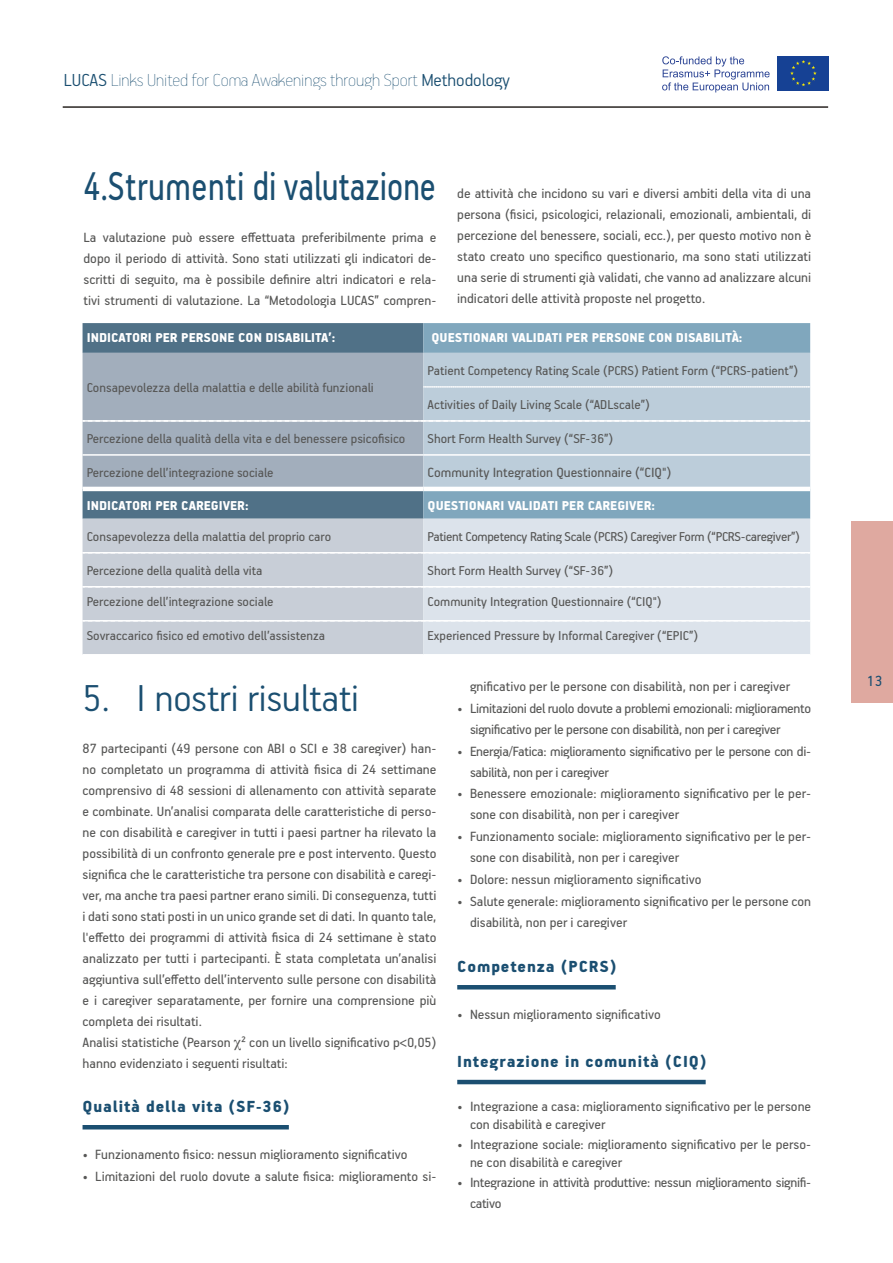
<style>
.page{position:relative;width:893px;height:1263px;background:#fff}
.page>*{position:absolute;margin:0;border:0;box-sizing:border-box;transform-origin:0 0}
.t1{font:45px "PF Handbook Pro";color:#1b4f71;scale:.8 1}
.t2{font:300 42px "PF Handbook Pro";color:#1b4f71}
.t3{font:100 19.5px "PF Handbook Pro";color:#1b4f71}
.t4{font:900 18px "PF Handbook Pro";letter-spacing:.05em;color:#1b4f71}
.t5{font:16.5px "PF Handbook Pro";color:#1b4f71}
.t6{font:15px/21px "PF Handbook Pro";color:#575756}
.t7{font:15px/21px "PF Handbook Pro";letter-spacing:-.02em;color:#575756}
.t8{font:14.4px "PF Handbook Pro";color:#575756}
.t9{font:900 14.4px "PF Handbook Pro";color:#fff}
.t10{font:14.4px "PF Handbook Pro";letter-spacing:-.02em;color:#575756}
.s1{font-weight:300}
.s2{font-family:"Times"}
</style>
<div class="page">
<div style="left:778px;top:56px;width:51px;height:34px;background:#164194"></div>
<svg style="left:790px;top:60px;width:27px;height:26px"></svg>
<svg style="left:662px;top:56px;width:108px;height:36px"></svg>
<hr style="left:83px;top:1125px;width:206px;height:4px;background:#1b4f71">
<hr style="left:457px;top:985px;width:159px;height:4px;background:#1b4f71">
<hr style="left:457px;top:1080px;width:249px;height:4px;background:#1b4f71">
<div style="left:83px;top:323px;width:340px;height:196px;background:#507187"></div>
<svg style="left:423px;top:323px;width:387px;height:196px;fill:#80a7bd"></svg>
<div style="left:83px;top:353px;width:340px;height:134px;background:#a2aebc"></div>
<div style="left:423px;top:353px;width:387px;height:134px;background:#bccdda"></div>
<div style="left:83px;top:519px;width:340px;height:135px;background:#c8ced7"></div>
<div style="left:423px;top:519px;width:387px;height:135px;background:#dce3eb"></div>
<svg style="left:83px;top:420px;width:727px;height:2px"></svg>
<hr style="left:83px;top:454px;width:340px;height:2px;background:#fff">
<hr style="left:423px;top:454px;width:387px;height:2px;background:#fff">
<svg style="left:83px;top:552px;width:727px;height:1px"></svg>
<svg style="left:83px;top:586px;width:727px;height:1px"></svg>
<svg style="left:83px;top:620px;width:727px;height:1px"></svg>
<svg style="left:423px;top:387px;width:388px;height:1px"></svg>
<hr style="left:83px;top:487px;width:340px;height:4px;background:#fff">
<hr style="left:423px;top:487px;width:387px;height:4px;background:#fff">
<div style="left:851px;top:521px;width:42px;height:181px;background:#dfa9a0"></div>
<hr style="left:63px;top:106px;width:765px;height:2px;background:#2a2522">
<h3 class="t3" style="left:64px;top:68px;width:448px"><span class="s1">LUCAS</span> Links United for Coma Awakenings through Sport <span class="s1">Methodology</span></h3>
<h1 class="t1" style="left:84px;top:158px;width:442px">4.Strumenti di valutazione</h1>
<p class="t6" style="left:84px;top:226px;width:354px;text-align:justify">La valutazione può essere effettuata preferibilmente prima e dopo il periodo di attività. Sono stati utilizzati gli indicatori de&shy;scritti di seguito, ma è possibile definire altri indicatori e rela&shy;tivi strumenti di valutazione. La “Metodologia LUCAS” compren-</p>
<p class="t6" style="left:457px;top:183px;width:355px;text-align:justify">de attività che incidono su vari e diversi ambiti della vita di una persona (fisici, psicologici, relazionali, emozionali, ambientali, di percezione del benessere, sociali, ecc.), per questo motivo non è stato creato uno specifico questionario, ma sono stati utilizzati una serie di strumenti già validati, che vanno ad analizzare alcuni indicatori delle attività proposte nel progetto.</p>
<p class="t9" style="left:87px;top:329px;width:250px">INDICATORI PER PERSONE CON DISABILITA’:</p>
<p class="t9" style="left:432px;top:329px;width:312px">QUESTIONARI VALIDATI PER PERSONE CON DISABILITÀ:</p>
<p class="t8" style="left:87px;top:379px;width:289px">Consapevolezza della malattia e delle abilità funzionali</p>
<p class="t8" style="left:428px;top:362px;width:372px">Patient Competency Rating Scale (PCRS) Patient Form (“PCRS-patient”)</p>
<p class="t8" style="left:428px;top:396px;width:224px">Activities of Daily Living Scale (“ADLscale”)</p>
<p class="t8" style="left:87px;top:430px;width:320px">Percezione della qualità della vita e del benessere psicofisico</p>
<p class="t8" style="left:428px;top:430px;width:187px">Short Form Health Survey (“SF-36”)</p>
<p class="t8" style="left:87px;top:463px;width:188px">Percezione dell’integrazione sociale</p>
<p class="t6" style="left:428px;top:461px;width:245px">Community Integration Questionnaire (“CIQ")</p>
<p class="t9" style="left:87px;top:497px;width:163px">INDICATORI PER CAREGIVER:</p>
<p class="t9" style="left:428px;top:497px;width:229px">QUESTIONARI VALIDATI PER CAREGIVER:</p>
<p class="t8" style="left:87px;top:528px;width:246px">Consapevolezza della malattia del proprio caro</p>
<p class="t10" style="left:428px;top:528px;width:374px">Patient Competency Rating Scale (PCRS) Caregiver Form (“PCRS-caregiver”)</p>
<p class="t8" style="left:87px;top:562px;width:177px">Percezione della qualità della vita</p>
<p class="t8" style="left:428px;top:562px;width:187px">Short Form Health Survey (“SF-36”)</p>
<p class="t8" style="left:87px;top:592px;width:188px">Percezione dell’integrazione sociale</p>
<p class="t8" style="left:428px;top:592px;width:235px">Community Integration Questionnaire (“CIQ")</p>
<p class="t8" style="left:87px;top:626px;width:240px">Sovraccarico fisico ed emotivo dell’assistenza</p>
<p class="t8" style="left:428px;top:626px;width:272px">Experienced Pressure by Informal Caregiver (“EPIC”)</p>
<h2 class="t2" style="left:83px;top:672px;width:278px">5. I nostri risultati</h2>
<p class="t6" style="left:83px;top:737px;width:355px">87 partecipanti (49 persone con ABI o SCI e 38 caregiver) han&shy;no completato un programma di attività fisica di 24 settimane comprensivo di 48 sessioni di allenamento con attività separate e combinate. Un’analisi comparata delle caratteristiche di perso&shy;ne con disabilità e caregiver in tutti i paesi partner ha rilevato la possibilità di un confronto generale pre e post intervento. Questo significa che le caratteristiche tra persone con disabilità e caregi&shy;ver, ma anche tra paesi partner erano simili. Di conseguenza, tutti i dati sono stati posti in un unico grande set di dati. In quanto tale, l'effetto dei programmi di attività fisica di 24 settimane è stato analizzato per tutti i partecipanti. È stata completata un’analisi aggiuntiva sull’effetto dell’intervento sulle persone con disabilità e i caregiver separatamente, per fornire una comprensione più completa dei risultati.<br>Analisi statistiche (Pearson <span class="s2">χ</span>² con un livello significativo p&lt;0,05) hanno evidenziato i seguenti risultati:</p>
<p class="t4" style="left:83px;top:1096px;width:209px">Qualità della vita (SF-36)</p>
<p class="t6" style="left:83px;top:1143px;width:327px">• Funzionamento fisico: nessun miglioramento significativo</p>
<p class="t6" style="left:83px;top:1165px;width:355px">• Limitazioni del ruolo dovute a salute fisica: miglioramento si-</p>
<p class="t6" style="left:470px;top:675px;width:322px">gnificativo per le persone con disabilità, non per i caregiver</p>
<p class="t7" style="left:470px;top:697px;width:343px;text-indent:-13px">• Limitazioni del ruolo dovute a problemi emozionali: miglioramento significativo per le persone con disabilità, non per i caregiver</p>
<p class="t7" style="left:470px;top:740px;width:343px;text-indent:-13px">• Energia/Fatica: miglioramento significativo per le persone con di&shy;sabilità, non per i caregiver</p>
<p class="t6" style="left:470px;top:783px;width:343px;text-indent:-13px">• Benessere emozionale: miglioramento significativo per le per&shy;sone con disabilità, non per i caregiver</p>
<p class="t6" style="left:470px;top:826px;width:343px;text-indent:-13px">• Funzionamento sociale: miglioramento significativo per le per&shy;sone con disabilità, non per i caregiver</p>
<p class="t6" style="left:457px;top:869px;width:246px">• Dolore: nessun miglioramento significativo</p>
<p class="t6" style="left:470px;top:891px;width:343px;text-indent:-13px">• Salute generale: miglioramento significativo per le persone con disabilità, non per i caregiver</p>
<p class="t4" style="left:457px;top:956px;width:161px">Competenza (PCRS)</p>
<p class="t6" style="left:457px;top:1003px;width:205px">• Nessun miglioramento significativo</p>
<p class="t4" style="left:457px;top:1050px;width:251px">Integrazione in comunità (CIQ)</p>
<p class="t6" style="left:470px;top:1096px;width:343px;line-height:18px;text-indent:-13px">• Integrazione a casa: miglioramento significativo per le persone con disabilità e caregiver</p>
<p class="t6" style="left:470px;top:1134px;width:343px;line-height:18px;text-indent:-13px">• Integrazione sociale: miglioramento significativo per le perso&shy;ne con disabilità e caregiver</p>
<p class="t7" style="left:470px;top:1171px;width:343px;text-indent:-13px">• Integrazione in attività produttive: nessun miglioramento signifi&shy;cativo</p>
<p class="t5" style="left:867px;top:670px;width:17px">13</p>
</div>
